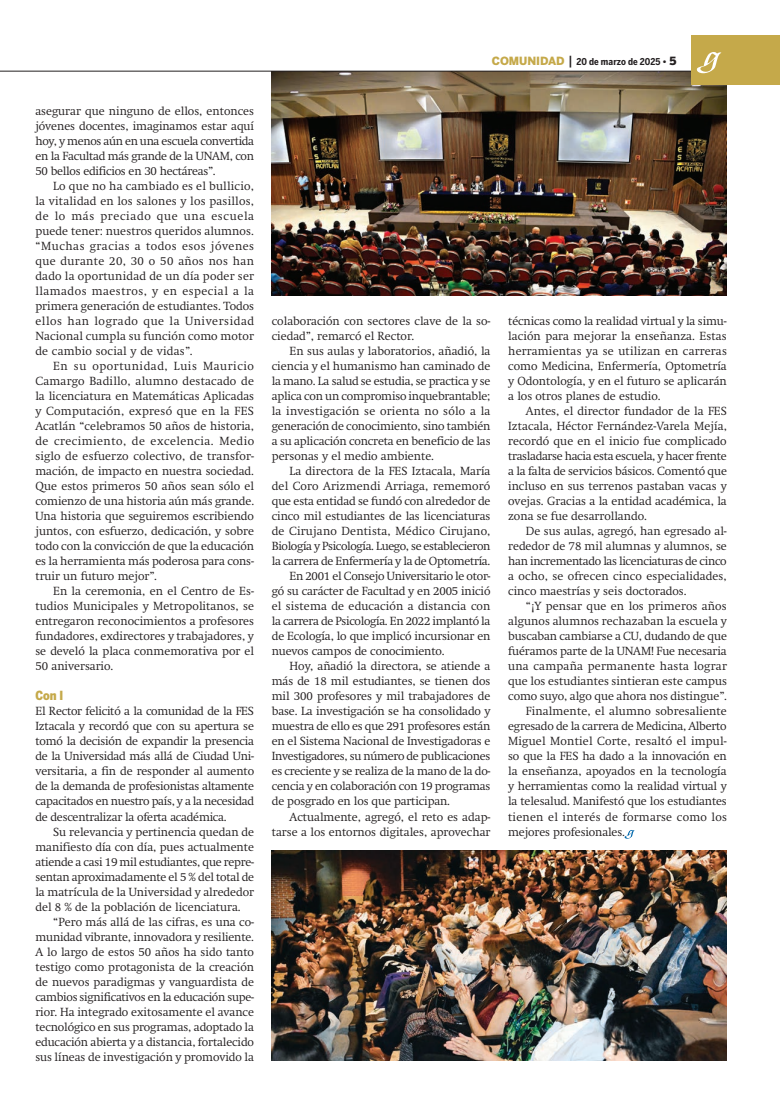
<style>
.page{position:relative;width:780px;height:1117px;background:#fff}
.page>*{position:absolute;margin:0;border:0;box-sizing:border-box;transform-origin:0 0}
.t1{font:900 12.5px "Benton Sans Cond";color:#c5a94a}
.t2{font:300 11.62px/15px "Swift";letter-spacing:-.005em;color:#231f20;text-align:justify}
.t3{font:300 11.62px "Swift";letter-spacing:-.025em;color:#231f20}
.t4{font:300 11.62px "Swift";letter-spacing:.015em;color:#231f20}
.t5{font:300 11.62px "Swift";letter-spacing:.02em;color:#231f20}
.t6{font:300 11.62px "Swift";letter-spacing:-.03em;color:#231f20}
.t7{font:700 9.38px "Benton Sans Cond";letter-spacing:.01em;color:#231f20}
.s1{font-family:"Benton Sans";font-weight:900;font-size:11.25px;color:#c5a94a}
.s2{font-weight:500;font-size:12.5px}
.s3{font-family:"Benton Sans";font-weight:900}
.s4{font-family:"Benton Sans";font-weight:900;font-size:11.25px}
</style>
<div class="page">
<img style="left:272px;top:72px;width:454px;height:223px">
<hr style="left:0;top:71px;width:726px;height:1px;background:#231f20">
<div style="left:691px;top:35px;width:88px;height:50px;background:#c5a94a"></div>
<svg style="left:696px;top:52px;width:26px;height:21px"></svg>
<img style="left:272px;top:850px;width:454px;height:210px">
<svg style="left:624px;top:830px;width:10px;height:8px"></svg>
<p class="t2" style="left:35px;top:103px;width:220px">asegurar que ninguno de ellos, entonces jóvenes docentes, imaginamos estar aquí hoy, y menos aún en una escuela convertida en la Facultad más grande de la UNAM, con 50 bellos edificios en 30 hectáreas”.</p>
<p class="t2" style="left:35px;top:178px;width:220px;text-indent:18px">Lo que no ha cambiado es el bullicio, la vitalidad en los salones y los pasillos, de lo más preciado que una escuela puede tener: nuestros queridos alumnos. “Muchas gracias a todos esos jóvenes que durante 20, 30 o 50 años nos han dado la oportunidad de un día poder ser llamados maestros, y en especial a la primera generación de estudiantes. Todos ellos han logrado que la Universidad Nacional cumpla su función como motor de cambio social y de vidas”.</p>
<p class="t2" style="left:35px;top:358px;width:220px;text-indent:18px">En su oportunidad, Luis Mauricio Camargo Badillo, alumno destacado de la licenciatura en Matemáticas Aplicadas y Computación, expresó que en la FES Acatlán “celebramos 50 años de historia, de crecimiento, de excelencia. Medio siglo de esfuerzo colectivo, de transfor&shy;mación, de impacto en nuestra sociedad.<br>Que estos primeros 50 años sean sólo el comienzo de una historia aún más grande.<br>Una historia que seguiremos escribiendo juntos, con esfuerzo, dedicación, y sobre todo con la convicción de que la educación es la herramienta más poderosa para cons&shy;truir un futuro mejor”.</p>
<p class="t2" style="left:35px;top:583px;width:220px;text-indent:18px">En la ceremonia, en el Centro de Es&shy;tudios Municipales y Metropolitanos, se entregaron reconocimientos a profesores fundadores, exdirectores y trabajadores, y se develó la placa conmemorativa por el 50 aniversario.</p>
<p class="t1" style="left:35px;top:688px;width:29px">Con I</p>
<p class="t2" style="left:35px;top:703px;width:220px">El Rector felicitó a la comunidad de la FES Iztacala y recordó que con su apertura se tomó la decisión de expandir la presencia de la Universidad más allá de Ciudad Uni&shy;versitaria, a fin de responder al aumento de la demanda de profesionistas altamente capacitados en nuestro país, y a la necesidad de descentralizar la oferta académica.</p>
<p class="t2" style="left:35px;top:823px;width:220px;text-indent:18px">Su relevancia y pertinencia quedan de manifiesto día con día, pues actualmente atiende a casi 19 mil estudiantes, que repre&shy;sentan aproximadamente el 5 % del total de la matrícula de la Universidad y alrededor del 8 % de la población de licenciatura.</p>
<p class="t2" style="left:35px;top:913px;width:220px;text-indent:18px">“Pero más allá de las cifras, es una co&shy;munidad vibrante, innovadora y resiliente.<br>A lo largo de estos 50 años ha sido tanto testigo como protagonista de la creación de nuevos paradigmas y vanguardista de cambios significativos en la educación supe&shy;rior. Ha integrado exitosamente el avance tecnológico en sus programas, adoptado la educación abierta y a distancia, fortalecido sus líneas de investigación y promovido la</p>
<p class="t7" style="left:492px;top:56px;width:186px"><span class="s1">COMUNIDAD</span> <span class="s2">|</span> 20 de marzo de 2025 <span class="s3">•</span> <span class="s4">5</span></p>
<p class="t2" style="left:272px;top:313px;width:220px">colaboración con sectores clave de la so&shy;ciedad”, remarcó el Rector.</p>
<p class="t2" style="left:272px;top:343px;width:220px;text-indent:18px">En sus aulas y laboratorios, añadió, la ciencia y el humanismo han caminado de la mano. La salud se estudia, se practica y se aplica con un compromiso inquebrantable; la investigación se orienta no sólo a la generación de conocimiento, sino también a su aplicación concreta en beneficio de las personas y el medio ambiente.</p>
<p class="t2" style="left:289px;top:463px;width:202px">La directora de la FES Iztacala, María</p>
<p class="t2" style="left:272px;top:478px;width:220px">del Coro Arizmendi Arriaga, rememoró</p>
<p class="t2" style="left:272px;top:493px;width:220px">que esta entidad se fundó con alrededor de</p>
<p class="t2" style="left:272px;top:508px;width:220px">cinco mil estudiantes de las licenciaturas</p>
<p class="t4" style="left:272px;top:524px;width:220px">de Cirujano Dentista, Médico Cirujano,</p>
<p class="t6" style="left:272px;top:539px;width:220px">Biología y Psicología. Luego, se establecieron</p>
<p class="t3" style="left:272px;top:554px;width:220px">la carrera de Enfermería y la de Optometría.</p>
<p class="t2" style="left:289px;top:568px;width:202px">En 2001 el Consejo Universitario le otor-</p>
<p class="t2" style="left:272px;top:583px;width:220px">gó su carácter de Facultad y en 2005 inició</p>
<p class="t2" style="left:272px;top:598px;width:220px">el sistema de educación a distancia con</p>
<p class="t3" style="left:272px;top:614px;width:220px">la carrera de Psicología. En 2022 implantó la</p>
<p class="t2" style="left:272px;top:628px;width:220px">de Ecología, lo que implicó incursionar en</p>
<p class="t2" style="left:272px;top:643px;width:174px">nuevos campos de conocimiento.</p>
<p class="t2" style="left:289px;top:658px;width:202px">Hoy, añadió la directora, se atiende a</p>
<p class="t2" style="left:272px;top:673px;width:220px">más de 18 mil estudiantes, se tienen dos</p>
<p class="t2" style="left:272px;top:688px;width:220px">mil 300 profesores y mil trabajadores de</p>
<p class="t2" style="left:272px;top:703px;width:220px">base. La investigación se ha consolidado y</p>
<p class="t2" style="left:272px;top:718px;width:220px">muestra de ello es que 291 profesores están</p>
<p class="t2" style="left:272px;top:733px;width:220px">en el Sistema Nacional de Investigadoras e</p>
<p class="t3" style="left:272px;top:749px;width:220px">Investigadores, su número de publicaciones</p>
<p class="t2" style="left:272px;top:763px;width:220px">es creciente y se realiza de la mano de la do-</p>
<p class="t2" style="left:272px;top:778px;width:220px">cencia y en colaboración con 19 programas</p>
<p class="t2" style="left:272px;top:793px;width:180px">de posgrado en los que participan.</p>
<p class="t2" style="left:289px;top:808px;width:202px">Actualmente, agregó, el reto es adap-</p>
<p class="t2" style="left:272px;top:823px;width:220px">tarse a los entornos digitales, aprovechar</p>
<p class="t2" style="left:508px;top:313px;width:220px">técnicas como la realidad virtual y la simu&shy;lación para mejorar la enseñanza. Estas herramientas ya se utilizan en carreras como Medicina, Enfermería, Optometría y Odontología, y en el futuro se aplicarán a los otros planes de estudio.</p>
<p class="t2" style="left:508px;top:403px;width:220px;text-indent:18px">Antes, el director fundador de la FES Iztacala, Héctor Fernández-Varela Mejía, recordó que en el inicio fue complicado trasladarse hacia esta escuela, y hacer frente a la falta de servicios básicos. Comentó que incluso en sus terrenos pastaban vacas y ovejas. Gracias a la entidad académica, la zona se fue desarrollando.</p>
<p class="t2" style="left:508px;top:523px;width:220px;text-indent:18px">De sus aulas, agregó, han egresado al&shy;rededor de 78 mil alumnas y alumnos, se han incrementado las licenciaturas de cinco a ocho, se ofrecen cinco especialidades, cinco maestrías y seis doctorados.</p>
<p class="t2" style="left:526px;top:598px;width:202px">“¡Y pensar que en los primeros años</p>
<p class="t2" style="left:508px;top:613px;width:220px">algunos alumnos rechazaban la escuela y</p>
<p class="t2" style="left:508px;top:628px;width:220px">buscaban cambiarse a CU, dudando de que</p>
<p class="t2" style="left:508px;top:643px;width:220px">fuéramos parte de la UNAM! Fue necesaria</p>
<p class="t5" style="left:508px;top:659px;width:220px">una campaña permanente hasta lograr</p>
<p class="t2" style="left:508px;top:673px;width:220px">que los estudiantes sintieran este campus</p>
<p class="t2" style="left:508px;top:688px;width:220px">como suyo, algo que ahora nos distingue”.</p>
<p class="t2" style="left:526px;top:703px;width:202px">Finalmente, el alumno sobresaliente</p>
<p class="t2" style="left:508px;top:718px;width:220px">egresado de la carrera de Medicina, Alberto</p>
<p class="t4" style="left:508px;top:734px;width:220px">Miguel Montiel Corte, resaltó el impul-</p>
<p class="t2" style="left:508px;top:748px;width:220px">so que la FES ha dado a la innovación en</p>
<p class="t2" style="left:508px;top:763px;width:220px">la enseñanza, apoyados en la tecnología</p>
<p class="t2" style="left:508px;top:778px;width:220px">y herramientas como la realidad virtual y</p>
<p class="t2" style="left:508px;top:793px;width:220px">la telesalud. Manifestó que los estudiantes</p>
<p class="t5" style="left:508px;top:809px;width:220px">tienen el interés de formarse como los</p>
<p class="t2" style="left:508px;top:823px;width:118px">mejores profesionales.</p>
</div>
